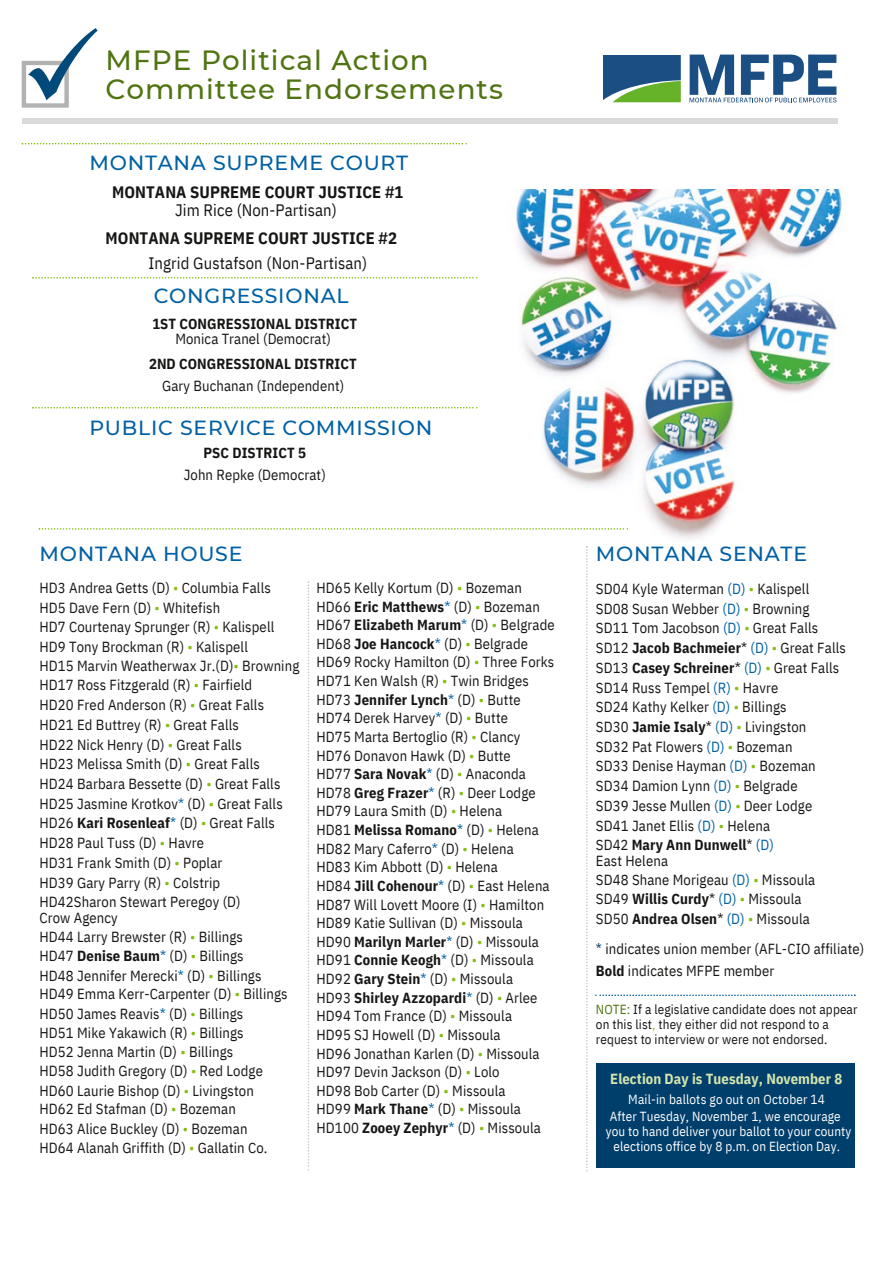
<style>
.page{position:relative;width:894px;height:1264px;background:#fff}
.page>*{position:absolute;margin:0;border:0;box-sizing:border-box;transform-origin:0 0}
.t1{font:500 27.75px/28.2px "Montserrat";letter-spacing:.04em;color:#517412}
.t2{font:500 20.4px "Montserrat";letter-spacing:.04em;color:#0060a3}
.t3{font:700 16.65px "IBM Plex Sans Cond";letter-spacing:.005em;color:#171615}
.t4{font:16.65px "IBM Plex Sans Cond";letter-spacing:.01em;color:#171615}
.t5{font:14.55px/19.6px "IBM Plex Sans Cond";letter-spacing:.01em;color:#171615}
.t6{font:700 14.55px "IBM Plex Sans Cond";letter-spacing:.005em;color:#171615}
.t7{font:700 14.55px "IBM Plex Sans Cond";letter-spacing:.005em;color:#d5e5ad}
.t8{font:13.2px/15.3px "IBM Plex Sans Cond";letter-spacing:.01em;color:#fff;text-align:center}
.t9{font:13.2px/15.3px "IBM Plex Sans Cond";letter-spacing:.01em;color:#171615}
.s1{color:#88bd16}
.s2{color:#0060a3}
.s3{font-weight:700}
.s4{color:#003f6c}
.s5{color:#517412}
</style>
<div class="page">
<img style="left:497px;top:189px;width:346px;height:359px">
<svg style="left:308px;top:581px;width:1px;height:589px"></svg>
<svg style="left:22px;top:143px;width:444px;height:1px"></svg>
<svg style="left:32px;top:277px;width:445px;height:1px"></svg>
<svg style="left:32px;top:407px;width:445px;height:1px"></svg>
<svg style="left:39px;top:528px;width:589px;height:1px"></svg>
<div style="left:22px;top:118px;width:815px;height:6px;background:#dadada"></div>
<svg style="left:603px;top:55px;width:77px;height:47px;background:#3e7474"></svg>
<svg style="left:689px;top:55px;width:147px;height:47px"></svg>
<div style="left:22px;top:61px;width:47px;height:47px;border:4px solid #b2b2b1"></div>
<svg style="left:28px;top:28px;width:70px;height:72px"></svg>
<svg style="left:586px;top:546px;width:1px;height:625px"></svg>
<svg style="left:595px;top:994px;width:260px;height:2px"></svg>
<div style="left:595px;top:1063px;width:259px;height:104px;background:#003f6c"></div>
<h1 class="t1" style="left:105px;top:45px;width:399px">MFPE Political Action<br>Committee Endorsements</h1>
<h2 class="t2" style="left:89px;top:149px;width:320px">MONTANA SUPREME COURT</h2>
<p class="t3" style="left:112px;top:179px;width:293px">MONTANA SUPREME COURT JUSTICE #1</p>
<p class="t4" style="left:175px;top:197px;width:163px">Jim Rice (Non-Partisan)</p>
<p class="t3" style="left:105px;top:225px;width:293px">MONTANA SUPREME COURT JUSTICE #2</p>
<p class="t4" style="left:148px;top:250px;width:220px">Ingrid Gustafson (Non-Partisan)</p>
<h2 class="t2" style="left:154px;top:281px;width:196px">CONGRESSIONAL</h2>
<p class="t6" style="left:152px;top:312px;width:206px">1ST CONGRESSIONAL DISTRICT</p>
<p class="t5" style="left:175px;top:328px;width:157px">Monica Tranel (Democrat)</p>
<p class="t6" style="left:149px;top:352px;width:209px">2ND CONGRESSIONAL DISTRICT</p>
<p class="t5" style="left:162px;top:375px;width:183px">Gary Buchanan (Independent)</p>
<h2 class="t2" style="left:89px;top:413px;width:344px">PUBLIC SERVICE COMMISSION</h2>
<p class="t6" style="left:203px;top:441px;width:104px">PSC DISTRICT 5</p>
<p class="t5" style="left:184px;top:464px;width:144px">John Repke (Democrat)</p>
<h2 class="t2" style="left:39px;top:540px;width:204px">MONTANA HOUSE</h2>
<h2 class="t2" style="left:595px;top:540px;width:212px">MONTANA SENATE</h2>
<p class="t5" style="left:39px;top:576px;width:261px">HD3 Andrea Getts (D) <span class="s1">•</span> Columbia Falls HD5 Dave Fern (D) <span class="s1">•</span> Whitefish<br>HD7 Courtenay Sprunger (R) <span class="s1">•</span> Kalispell HD9 Tony Brockman (R) <span class="s1">•</span> Kalispell<br>HD15 Marvin Weatherwax Jr.(D)<span class="s1">•</span> Browning HD17 Ross Fitzgerald (R) <span class="s1">•</span> Fairfield<br>HD20 Fred Anderson (R) <span class="s1">•</span> Great Falls HD21 Ed Buttrey (R) <span class="s1">•</span> Great Falls<br>HD22 Nick Henry (D) <span class="s1">•</span> Great Falls<br>HD23 Melissa Smith (D) <span class="s1">•</span> Great Falls<br>HD24 Barbara Bessette (D) <span class="s1">•</span> Great Falls HD25 Jasmine Krotkov<span class="s2">*</span> (D) <span class="s1">•</span> Great Falls HD26 <span class="s3">Kari Rosenleaf</span><span class="s2">*</span> (D) <span class="s1">•</span> Great Falls HD28 Paul Tuss (D) <span class="s1">•</span> Havre<br>HD31 Frank Smith (D) <span class="s1">•</span> Poplar<br>HD39 Gary Parry (R) <span class="s1">•</span> Colstrip HD42Sharon Stewart Peregoy (D)</p>
<p class="t5" style="left:39px;top:906px;width:249px;line-height:19.2px">Crow Agency<br>HD44 Larry Brewster (R) <span class="s1">•</span> Billings<br>HD47 <span class="s3">Denise Baum</span><span class="s2">*</span> (D) <span class="s1">•</span> Billings<br>HD48 Jennifer Merecki<span class="s2">*</span> (D) <span class="s1">•</span> Billings<br>HD49 Emma Kerr-Carpenter (D) <span class="s1">•</span> Billings<br>HD50 James Reavis<span class="s2">*</span> (D) <span class="s1">•</span> Billings<br>HD51 Mike Yakawich (R) <span class="s1">•</span> Billings<br>HD52 Jenna Martin (D) <span class="s1">•</span> Billings<br>HD58 Judith Gregory (D) <span class="s1">•</span> Red Lodge<br>HD60 Laurie Bishop (D) <span class="s1">•</span> Livingston<br>HD62 Ed Stafman (D) <span class="s1">•</span> Bozeman<br>HD63 Alice Buckley (D) <span class="s1">•</span> Bozeman<br>HD64 Alanah Griffith (D) <span class="s1">•</span> Gallatin Co.</p>
<p class="t5" style="left:316px;top:577px;width:239px;line-height:18.6px">HD65 Kelly Kortum (D) <span class="s1">•</span> Bozeman<br>HD66 <span class="s3">Eric Matthews</span><span class="s2">*</span> (D) <span class="s1">•</span> Bozeman<br>HD67 <span class="s3">Elizabeth Marum</span><span class="s2">*</span> (D) <span class="s1">•</span> Belgrade<br>HD68 <span class="s3">Joe Hancock</span><span class="s2">*</span> (D) <span class="s1">•</span> Belgrade<br>HD69 Rocky Hamilton (D) <span class="s1">•</span> Three Forks<br>HD71 Ken Walsh (R) <span class="s1">•</span> Twin Bridges<br>HD73 <span class="s3">Jennifer Lynch</span><span class="s2">*</span> (D) <span class="s1">•</span> Butte<br>HD74 Derek Harvey<span class="s2">*</span> (D) <span class="s1">•</span> Butte<br>HD75 Marta Bertoglio (R) <span class="s1">•</span> Clancy<br>HD76 Donavon Hawk (D) <span class="s1">•</span> Butte<br>HD77 <span class="s3">Sara Novak</span><span class="s2">*</span> (D) <span class="s1">•</span> Anaconda<br>HD78 <span class="s3">Greg Frazer</span><span class="s2">*</span> (R) <span class="s1">•</span> Deer Lodge<br>HD79 Laura Smith (D) <span class="s1">•</span> Helena<br>HD81 <span class="s3">Melissa Romano</span><span class="s2">*</span> (D) <span class="s1">•</span> Helena<br>HD82 Mary Caferro<span class="s2">*</span> (D) <span class="s1">•</span> Helena<br>HD83 Kim Abbott (D) <span class="s1">•</span> Helena<br>HD84 <span class="s3">Jill Cohenour</span><span class="s2">*</span> (D) <span class="s1">•</span> East Helena<br>HD87 Will Lovett Moore (I) <span class="s1">•</span> Hamilton<br>HD89 Katie Sullivan (D) <span class="s1">•</span> Missoula<br>HD90 <span class="s3">Marilyn Marler</span><span class="s2">*</span> (D) <span class="s1">•</span> Missoula<br>HD91 <span class="s3">Connie Keogh</span><span class="s2">*</span> (D) <span class="s1">•</span> Missoula<br>HD92 <span class="s3">Gary Stein</span><span class="s2">*</span> (D) <span class="s1">•</span> Missoula<br>HD93 <span class="s3">Shirley Azzopardi</span><span class="s2">*</span> (D) <span class="s1">•</span> Arlee<br>HD94 Tom France (D) <span class="s1">•</span> Missoula<br>HD95 SJ Howell (D) <span class="s1">•</span> Missoula<br>HD96 Jonathan Karlen (D) <span class="s1">•</span> Missoula<br>HD97 Devin Jackson (D) <span class="s1">•</span> Lolo<br>HD98 Bob Carter (D) <span class="s1">•</span> Missoula<br>HD99 <span class="s3">Mark Thane</span><span class="s2">*</span> (D) <span class="s1">•</span> Missoula<br>HD100 <span class="s3">Zooey Zephyr</span><span class="s2">*</span> (D) <span class="s1">•</span> Missoula</p>
<p class="t5" style="left:595px;top:577px;width:251px">SD04 Kyle Waterman <span class="s2">(D)</span> <span class="s1">•</span> Kalispell<br>SD08 Susan Webber <span class="s2">(D)</span> <span class="s1">•</span> Browning<br>SD11 Tom Jacobson <span class="s2">(D)</span> <span class="s1">•</span> Great Falls<br>SD12 <span class="s3">Jacob Bachmeier</span>* <span class="s2">(D)</span> <span class="s1">•</span> Great Falls<br>SD13 <span class="s3">Casey Schreiner</span>* <span class="s2">(D)</span> <span class="s1">•</span> Great Falls<br>SD14 Russ Tempel <span class="s2">(R)</span> <span class="s1">•</span> Havre<br>SD24 Kathy Kelker <span class="s2">(D)</span> <span class="s1">•</span> Billings<br>SD30 <span class="s3">Jamie Isaly</span>* <span class="s2">(D)</span> <span class="s1">•</span> Livingston<br>SD32 Pat Flowers <span class="s2">(D)</span> <span class="s1">•</span> Bozeman<br>SD33 Denise Hayman <span class="s2">(D)</span> <span class="s1">•</span> Bozeman<br>SD34 Damion Lynn <span class="s2">(D)</span> <span class="s1">•</span> Belgrade<br>SD39 Jesse Mullen <span class="s2">(D)</span> <span class="s1">•</span> Deer Lodge<br>SD41 Janet Ellis <span class="s2">(D)</span> <span class="s1">•</span> Helena<br>SD42 <span class="s3">Mary Ann Dunwell</span>* <span class="s2">(D)</span></p>
<p class="t5" style="left:595px;top:849px;width:221px">East Helena<br>SD48 Shane Morigeau <span class="s2">(D)</span> <span class="s1">•</span> Missoula<br>SD49 <span class="s3">Willis Curdy</span>* <span class="s2">(D)</span> <span class="s1">•</span> Missoula<br>SD50 <span class="s3">Andrea Olsen</span>* <span class="s2">(D)</span> <span class="s1">•</span> Missoula</p>
<p class="t5" style="left:595px;top:937px;width:270px;line-height:21.9px"><span class="s4">*</span> indicates union member (AFL-CIO affiliate)<br><span class="s3">Bold</span> indicates MFPE member</p>
<p class="t9" style="left:595px;top:1000px;width:263px"><span class="s5">NOTE:</span> If a legislative candidate does not appear on this list<span class="s1">,</span> they either did not respond to a request to interview or were not endorsed.</p>
<p class="t7" style="left:610px;top:1067px;width:233px">Election Day is Tuesday, November 8</p>
<p class="t8" style="left:605px;top:1107px;width:247px">After Tuesday, November 1, we encourage you to hand deliver your ballot to your county elections office by 8 p.m. on Election Day.</p>
<p class="t8" style="left:628px;top:1090px;width:198px">Mail-in ballots go out on October 14</p>
</div>
